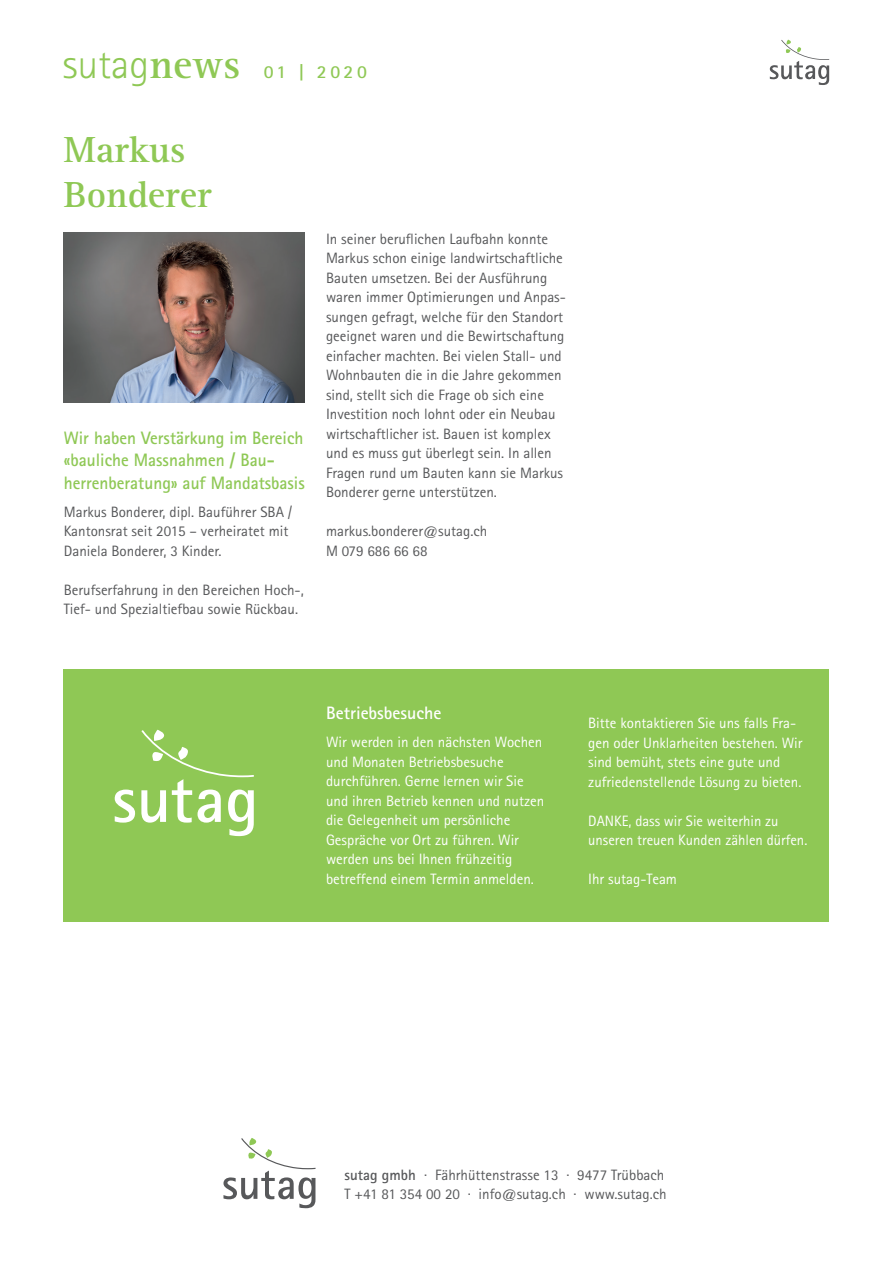
<style>
.page{position:relative;width:893px;height:1263px;background:#fff}
.page>*{position:absolute;margin:0;border:0;box-sizing:border-box;transform-origin:0 0}
.t1{font:300 41.25px "Rotis Sans Serif";color:#8fc855}
.t2{font:700 37.5px/45px "Rotis Serif";color:#8fc855}
.t3{font:700 18.3px "Rotis Sans Serif";letter-spacing:.19em;color:#8fc855}
.t4{font:700 18px/22.5px "Rotis Sans Serif";color:#8fc855;scale:.96 1}
.t5{font:700 18px "Rotis Sans Serif";color:#fff}
.t6{font:15px/19.5px "Rotis Sans Serif";color:#57585a}
.t7{font:15px/19.5px "Rotis Sans Serif";color:#fff}
.s1{font-family:"Rotis Serif";font-weight:700}
.s2{font-weight:700}
</style>
<div class="page">
<div style="left:64px;top:669px;width:765px;height:252px;background:#8fc855"></div>
<svg style="left:115px;top:789px;width:20px;height:34px"></svg>
<svg style="left:141px;top:730px;width:113px;height:106px"></svg>
<svg style="left:770px;top:40px;width:59px;height:45px"></svg>
<img style="left:64px;top:232px;width:241px;height:171px">
<svg style="left:223px;top:1138px;width:92px;height:70px"></svg>
<h1 class="t1" style="left:62px;top:40px;width:179px">sutag<span class="s1">news</span></h1>
<p class="t3" style="left:264px;top:60px;width:105px">01 | 2020</p>
<h2 class="t2" style="left:64px;top:127px;width:150px">Markus<br>Bonderer</h2>
<p class="t4" style="left:64px;top:426px;width:252px">Wir haben Verstärkung im Bereich «bauliche Massnahmen / Bau&shy;herrenberatung» auf Mandatsbasis</p>
<p class="t6" style="left:64px;top:502px;width:230px">Markus Bonderer, dipl. Bauführer SBA /<br>Kantonsrat seit 2015 – verheiratet mit<br>Daniela Bonderer, 3 Kinder.</p>
<p class="t6" style="left:64px;top:580px;width:241px">Berufserfahrung in den Bereichen Hoch-,<br>Tief- und Spezialtiefbau sowie Rückbau.</p>
<p class="t6" style="left:326px;top:229px;width:241px">In seiner beruflichen Laufbahn konnte Markus schon einige landwirtschaftliche Bauten umsetzen. Bei der Ausführung waren immer Optimierungen und Anpas&shy;sungen gefragt, welche für den Standort geeignet waren und die Bewirtschaftung einfacher machten. Bei vielen Stall- und Wohnbauten die in die Jahre gekommen sind, stellt sich die Frage ob sich eine Investition noch lohnt oder ein Neubau wirtschaftlicher ist. Bauen ist komplex und es muss gut überlegt sein. In allen Fragen rund um Bauten kann sie Markus Bonderer gerne unterstützen.</p>
<p class="t6" style="left:326px;top:521px;width:163px">markus.bonderer@sutag.ch<br>M 079 686 66 68</p>
<p class="t5" style="left:326px;top:702px;width:117px">Betriebsbesuche</p>
<p class="t7" style="left:326px;top:732px;width:220px">Wir werden in den nächsten Wochen und Monaten Betriebsbesuche durchführen. Gerne lernen wir Sie und ihren Betrieb kennen und nutzen die Gelegenheit um persönliche<br>Gespräche vor Ort zu führen. Wir werden uns bei Ihnen frühzeitig betreffend einem Termin anmelden.</p>
<p class="t7" style="left:588px;top:713px;width:216px">Bitte kontaktieren Sie uns falls Fra&shy;gen oder Unklarheiten bestehen. Wir sind bemüht, stets eine gute und zufriedenstellende Lösung zu bieten.</p>
<p class="t7" style="left:588px;top:811px;width:221px">DANKE, dass wir Sie weiterhin zu unseren treuen Kunden zählen dürfen.</p>
<p class="t7" style="left:588px;top:869px;width:90px">Ihr sutag-Team</p>
<p class="t6" style="left:344px;top:1165px;width:324px"><span class="s2">sutag gmbh</span> · Fährhüttenstrasse 13 · 9477 Trübbach<br>T +41 81 354 00 20 · info@sutag.ch · www.sutag.ch</p>
</div>
